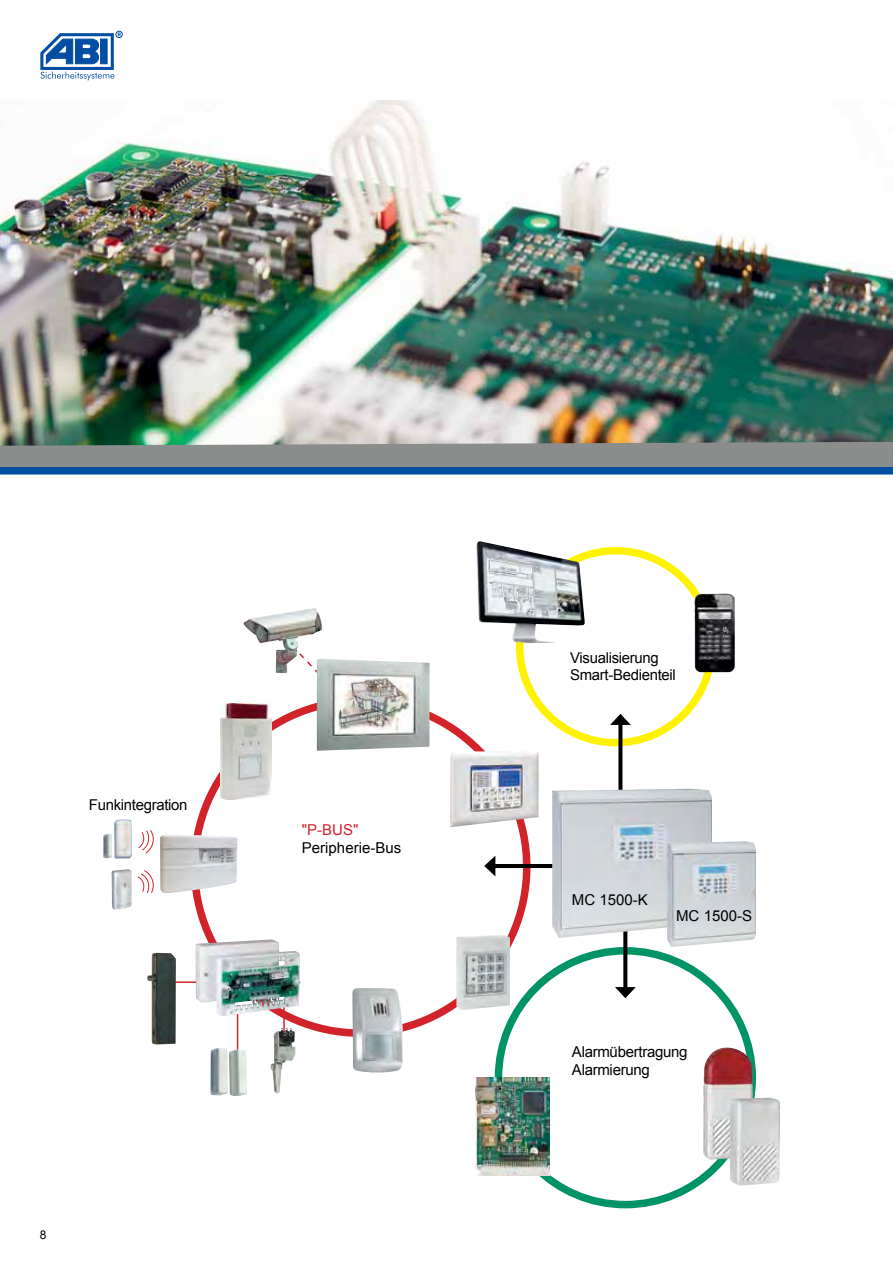
<style>
.page{position:relative;width:893px;height:1263px;background:#fff}
.page>*{position:absolute;margin:0;border:0;box-sizing:border-box;transform-origin:0 0}
.t1{font:15px/18px "Arial";letter-spacing:-.02em;color:#000}
.t2{font:15px "Arial";color:#000}
.t3{font:15px "Arial";color:#d2232a}
.t4{font:14.85px/17.9px "Arial";letter-spacing:-.02em;color:#000}
.t5{font:12px "Arial";color:#000}
</style>
<div class="page">
<div style="left:116px;top:31px;width:7px;height:7px;border:1px solid #034ea2;border-radius:50%"></div>
<svg style="left:40px;top:32px;width:81px;height:49px"></svg>
<div style="left:516px;top:547px;width:199px;height:199px;border:8px solid #fff200;border-radius:50%"></div>
<svg style="left:618px;top:725px;width:4px;height:64px"></svg>
<svg style="left:610px;top:714px;width:21px;height:11px"></svg>
<img style="left:476px;top:541px;width:109px;height:102px">
<img style="left:694px;top:593px;width:41px;height:79px">
<div style="left:495px;top:947px;width:261px;height:261px;border:8px solid #009366;border-radius:50%"></div>
<hr style="left:237px;top:1005px;width:1px;height:49px;background:#d2232a">
<hr style="left:283px;top:1005px;width:2px;height:49px;background:#d2232a">
<hr style="left:170px;top:981px;width:32px;height:2px;background:#d2232a">
<img style="left:196px;top:939px;width:104px;height:77px">
<img style="left:352px;top:988px;width:51px;height:84px">
<img style="left:147px;top:953px;width:29px;height:91px">
<img style="left:211px;top:1048px;width:36px;height:48px">
<img style="left:271px;top:1028px;width:24px;height:65px">
<img style="left:317px;top:659px;width:113px;height:92px">
<img style="left:220px;top:703px;width:51px;height:96px">
<img style="left:703px;top:1047px;width:77px;height:139px">
<hr style="left:492px;top:864px;width:78px;height:4px;background:#000">
<svg style="left:484px;top:856px;width:11px;height:20px"></svg>
<svg style="left:623px;top:938px;width:4px;height:49px"></svg>
<svg style="left:615px;top:987px;width:21px;height:11px"></svg>
<img style="left:450px;top:751px;width:89px;height:76px">
<img style="left:243px;top:608px;width:79px;height:65px">
<img style="left:0;top:100px;width:893px;height:329px">
<img style="left:0;top:429px;width:893px;height:46px">
<div style="left:0;top:467px;width:893px;height:7px;background:#034ea2"></div>
<img style="left:160px;top:835px;width:78px;height:58px">
<img style="left:112px;top:869px;width:20px;height:41px">
<img style="left:114px;top:819px;width:18px;height:39px">
<img style="left:103px;top:834px;width:9px;height:24px">
<svg style="left:138px;top:830px;width:16px;height:24px"></svg>
<svg style="left:137px;top:870px;width:17px;height:23px"></svg>
<img style="left:552px;top:789px;width:160px;height:149px">
<img style="left:667px;top:841px;width:89px;height:106px">
<img style="left:456px;top:935px;width:54px;height:75px">
<img style="left:475px;top:1078px;width:75px;height:97px">
<p class="t4" style="left:89px;top:796px;width:100px">Funkintegration</p>
<p class="t3" style="left:302px;top:820px;width:58px">"P-BUS"</p>
<p class="t2" style="left:302px;top:838px;width:101px">Peripherie-Bus</p>
<p class="t5" style="left:40px;top:1227px;width:8px">8</p>
<p class="t4" style="left:570px;top:648px;width:107px">Visualisierung<br>Smart-Bedienteil</p>
<p class="t1" style="left:572px;top:891px;width:77px">MC 1500-K</p>
<p class="t1" style="left:676px;top:907px;width:77px">MC 1500-S</p>
<p class="t1" style="left:572px;top:1042px;width:117px">Alarmübertragung<br>Alarmierung</p>
</div>
